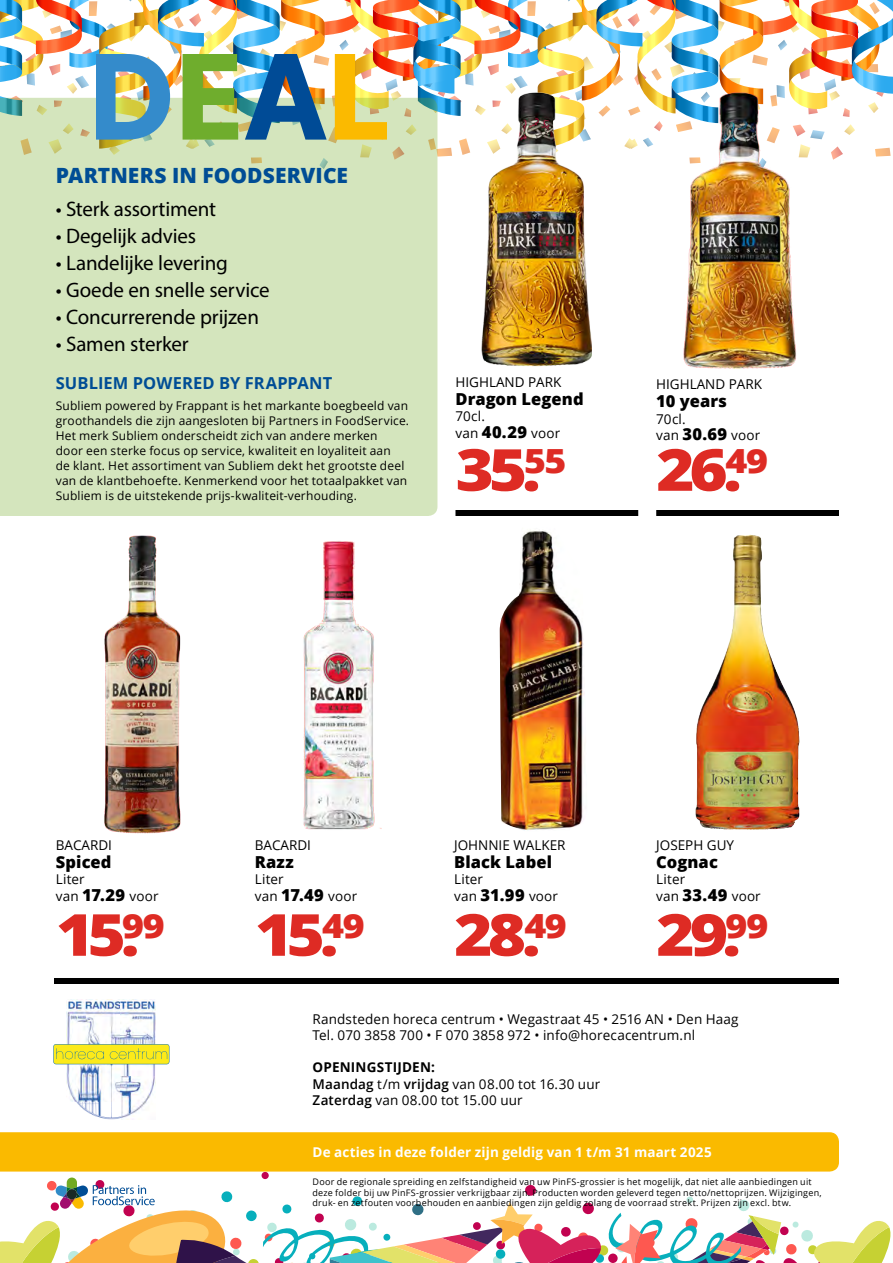
<style>
.page{position:relative;width:893px;height:1263px;background:#fff}
.page>*{position:absolute;margin:0;border:0;box-sizing:border-box;transform-origin:0 0}
.t1{font:800 58.05px "Open Sans";letter-spacing:-.08em;color:#de2b24;scale:1.13 1}
.t2{font:21px "Myriad Pro";letter-spacing:-.005em;color:#000}
.t3{font:800 21px "Open Sans";color:#004d95}
.t4{font:800 16.5px "Open Sans";letter-spacing:.005em;color:#000}
.t5{font:700 16.5px "Open Sans";letter-spacing:.005em;color:#004d95}
.t6{font:13.5px/16.5px "Open Sans";letter-spacing:.01em;color:#000}
.t7{font:700 13.5px "Open Sans";letter-spacing:.01em;color:#fff}
.t8{font:12px/15px "Open Sans";letter-spacing:.015em;color:#000}
.t9{font:9px/10.8px "Open Sans";letter-spacing:.025em;color:#000}
.s1{font-weight:800;font-size:16.5px}
.s2{font-weight:700}
.s3{font-weight:600}
</style>
<div class="page">
<svg style="left:261px;top:1171px;width:8px;height:8px"></svg>
<div style="left:0;top:169px;width:437px;height:347px;background:#d4e5bd"></div>
<div style="left:0;top:1132px;width:839px;height:39px;background:#faba00"></div>
<div style="left:54px;top:978px;width:785px;height:6px;background:#000"></div>
<img style="left:0;top:0;width:893px;height:169px">
<img style="left:104px;top:535px;width:77px;height:299px">
<img style="left:303px;top:541px;width:78px;height:289px">
<div style="left:455px;top:510px;width:183px;height:6px;background:#000"></div>
<img style="left:479px;top:89px;width:112px;height:278px">
<img style="left:500px;top:530px;width:84px;height:301px">
<div style="left:656px;top:510px;width:183px;height:6px;background:#000"></div>
<img style="left:675px;top:91px;width:124px;height:277px">
<img style="left:695px;top:535px;width:53px;height:293px">
<img style="left:67px;top:999px;width:89px;height:120px">
<svg style="left:53px;top:1044px;width:116px;height:20px;background:#e5de29"></svg>
<svg style="left:0;top:1177px;width:891px;height:86px"></svg>
<h2 class="t3" style="left:56px;top:160px;width:294px">PARTNERS IN FOODSERVICE</h2>
<h2 class="t2" style="left:56px;top:196px;width:162px">• Sterk assortiment</h2>
<h2 class="t2" style="left:56px;top:223px;width:142px">• Degelijk advies</h2>
<h2 class="t2" style="left:56px;top:250px;width:174px">• Landelijke levering</h2>
<h2 class="t2" style="left:56px;top:277px;width:215px">• Goede en snelle service</h2>
<h2 class="t2" style="left:56px;top:304px;width:205px">• Concurrerende prijzen</h2>
<h2 class="t2" style="left:56px;top:331px;width:135px">• Samen sterker</h2>
<h3 class="t5" style="left:56px;top:371px;width:278px">SUBLIEM POWERED BY FRAPPANT</h3>
<p class="t8" style="left:56px;top:398px;width:355px">Subliem powered by Frappant is het markante boegbeeld van groothandels die zijn aangesloten bij Partners in FoodService.<br>Het merk Subliem onderscheidt zich van andere merken<br>door een sterke focus op service, kwaliteit en loyaliteit aan<br>de klant. Het assortiment van Subliem dekt het grootste deel van de klantbehoefte. Kenmerkend voor het totaalpakket van Subliem is de uitstekende prijs-kwaliteit-verhouding.</p>
<p class="t6" style="left:455px;top:373px;width:107px">HIGHLAND PARK</p>
<h3 class="t4" style="left:455px;top:386px;width:130px">Dragon Legend</h3>
<p class="t6" style="left:455px;top:408px;width:106px">70cl.<br>van <span class="s1">40.29</span> voor</p>
<h1 class="t1" style="left:456px;top:425px;width:100px">35.<sup>55</sup></h1>
<p class="t6" style="left:656px;top:376px;width:107px">HIGHLAND PARK</p>
<h3 class="t4" style="left:656px;top:388px;width:72px">10 years</h3>
<p class="t6" style="left:656px;top:410px;width:106px">70cl.<br>van <span class="s1">30.69</span> voor</p>
<h1 class="t1" style="left:656px;top:425px;width:101px">26.<sup>49</sup></h1>
<p class="t6" style="left:56px;top:836px;width:58px">BACARDI</p>
<h3 class="t4" style="left:56px;top:849px;width:57px">Spiced</h3>
<p class="t6" style="left:56px;top:871px;width:104px">Liter<br>van <span class="s1">17.29</span> voor</p>
<h1 class="t1" style="left:56px;top:890px;width:98px">15.<sup>99</sup></h1>
<p class="t6" style="left:255px;top:836px;width:58px">BACARDI</p>
<h3 class="t4" style="left:255px;top:849px;width:41px">Razz</h3>
<p class="t6" style="left:255px;top:871px;width:104px">Liter<br>van <span class="s1">17.49</span> voor</p>
<h1 class="t1" style="left:255px;top:890px;width:99px">15.<sup>49</sup></h1>
<p class="t6" style="left:454px;top:836px;width:113px">JOHNNIE WALKER</p>
<h3 class="t4" style="left:454px;top:849px;width:99px">Black Label</h3>
<p class="t6" style="left:454px;top:871px;width:105px">Liter<br>van <span class="s1">31.99</span> voor</p>
<h1 class="t1" style="left:454px;top:890px;width:101px">28.<sup>49</sup></h1>
<p class="t6" style="left:656px;top:836px;width:79px">JOSEPH GUY</p>
<h3 class="t4" style="left:656px;top:849px;width:63px">Cognac</h3>
<p class="t6" style="left:656px;top:871px;width:106px">Liter<br>van <span class="s1">33.49</span> voor</p>
<h1 class="t1" style="left:656px;top:890px;width:101px">29.<sup>99</sup></h1>
<p class="t6" style="left:313px;top:1010px;width:427px">Randsteden horeca centrum • Wegastraat 45 • 2516 AN • Den Haag<br>Tel. 070 3858 700 • F 070 3858 972 • info@horecacentrum.nl</p>
<p class="t6" style="left:313px;top:1059px;width:289px"><span class="s2">OPENINGSTIJDEN:<br></span><span class="s3">Maandag</span> t/m <span class="s3">vrijdag</span> van 08.00 tot 16.30 uur<br><span class="s3">Zaterdag</span> van 08.00 tot 15.00 uur</p>
<p class="t7" style="left:313px;top:1143px;width:401px">De acties in deze folder zijn geldig van 1 t/m 31 maart 2025</p>
<p class="t9" style="left:313px;top:1176px;width:511px">Door de regionale spreiding en zelfstandigheid van uw PinFS-grossier is het mogelijk, dat niet alle aanbiedingen uit deze folder bij uw PinFS-grossier verkrijgbaar zijn. Producten worden geleverd tegen netto/nettoprijzen. Wijzigingen, druk- en zetfouten voorbehouden en aanbiedingen zijn geldig zolang de voorraad strekt. Prijzen zijn excl. btw.</p>
</div>
